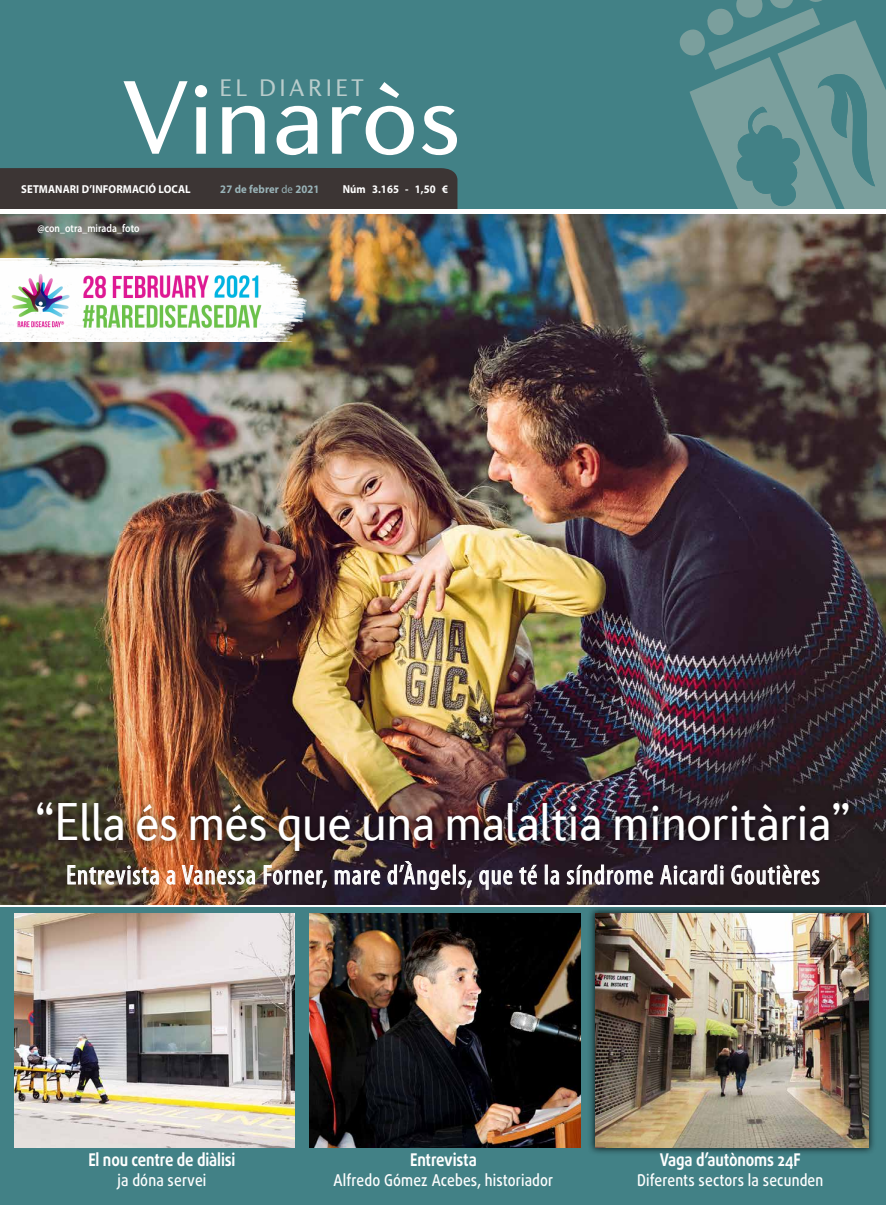
<style>
.page{position:relative;width:886px;height:1205px;background:#fff}
.page>*{position:absolute;margin:0;border:0;box-sizing:border-box;transform-origin:0 0}
.t1{font:106.62px "Diverda Sans Com";color:#fff}
.t2{font:53.75px "Diverda Sans Com";letter-spacing:-.01em;color:#fff;scale:.89 1}
.t3{font:condensed 27.5px "Myriad Pro";letter-spacing:.04em;color:#fff}
.t4{font:24.12px "Diverda Sans Com";letter-spacing:.14em;color:#b9cccb}
.t5{font:700 17.5px "Daxline Pro";letter-spacing:-.01em;color:#fff;scale:.85 1}
.t6{font:500 16.25px "Daxline Pro";letter-spacing:.01em;color:#fff;scale:.85 1}
.t7{font:700 11.5px "Myriad Pro";letter-spacing:.01em;color:#fff;scale:.93 1}
.t8{font:700 11.5px "Myriad Pro";letter-spacing:.01em;color:#99b3b8;scale:.93 1}
.t9{font:600 11.25px "Myriad Pro";letter-spacing:.01em;color:#fff;scale:.85 1}
.s1{font-weight:400}
</style>
<div class="page">
<div style="left:0;top:907px;width:886px;height:298px;background:#428186"></div>
<div style="left:0;top:0;width:886px;height:212px;background:#428186"></div>
<svg style="left:679px;top:0;width:207px;height:209px"></svg>
<div style="left:0;top:168px;width:457px;height:41px;background:#3c3534"></div>
<div style="left:0;top:209px;width:886px;height:5px;background:#fff"></div>
<div style="left:587px;top:905px;width:290px;height:251px;background:#000;opacity:.75"></div>
<img style="left:595px;top:913px;width:273px;height:234px">
<img style="left:310px;top:913px;width:270px;height:234px">
<img style="left:14px;top:913px;width:281px;height:234px">
<img style="left:0;top:214px;width:886px;height:690px">
<div style="left:30px;top:795px;width:826px;height:64px;background:#000;opacity:.75"></div>
<svg style="left:67px;top:865px;width:92px;height:20px;background:#827669"></svg>
<svg style="left:166px;top:870px;width:10px;height:15px"></svg>
<svg style="left:182px;top:865px;width:73px;height:20px"></svg>
<svg style="left:264px;top:865px;width:63px;height:23px"></svg>
<svg style="left:334px;top:870px;width:46px;height:15px"></svg>
<svg style="left:387px;top:861px;width:85px;height:29px;background:#534954"></svg>
<svg style="left:479px;top:870px;width:34px;height:20px"></svg>
<svg style="left:519px;top:864px;width:18px;height:21px"></svg>
<svg style="left:545px;top:865px;width:14px;height:20px"></svg>
<svg style="left:567px;top:864px;width:86px;height:21px;background:#635b65"></svg>
<svg style="left:660px;top:864px;width:63px;height:21px"></svg>
<svg style="left:731px;top:864px;width:88px;height:21px;background:#655d60"></svg>
<img style="left:0;top:259px;width:319px;height:82px">
<p class="t4" style="left:219px;top:75px;width:146px">EL DIARIET</p>
<h1 class="t1" style="left:122px;top:57px;width:340px">Vinaròs</h1>
<p class="t7" style="left:21px;top:181px;width:184px">SETMANARI D’INFORMACIÓ LOCAL</p>
<p class="t8" style="left:220px;top:181px;width:108px">27 de febrer <span class="s1">de</span> 2021</p>
<p class="t7" style="left:343px;top:181px;width:115px">Núm 3.165 - 1,50 €</p>
<p class="t9" style="left:37px;top:221px;width:122px">@con_otra_mirada_foto</p>
<h2 class="t2" style="left:35px;top:791px;width:918px">“Ella és més que una malaltia minoritària”</h2>
<p class="t3" style="left:66px;top:858px;width:755px">Entrevista a Vanessa Forner, mare d’Àngels, que té la síndrome Aicardi Goutières</p>
<p class="t5" style="left:88px;top:1148px;width:175px">El nou centre de diàlisi</p>
<p class="t6" style="left:117px;top:1169px;width:106px">ja dóna servei</p>
<p class="t5" style="left:410px;top:1148px;width:80px">Entrevista</p>
<p class="t6" style="left:334px;top:1169px;width:260px">Alfredo Gómez Acebes, historiador</p>
<p class="t5" style="left:660px;top:1148px;width:167px">Vaga d’autònoms 24F</p>
<p class="t6" style="left:637px;top:1169px;width:220px">Diferents sectors la secunden</p>
</div>
